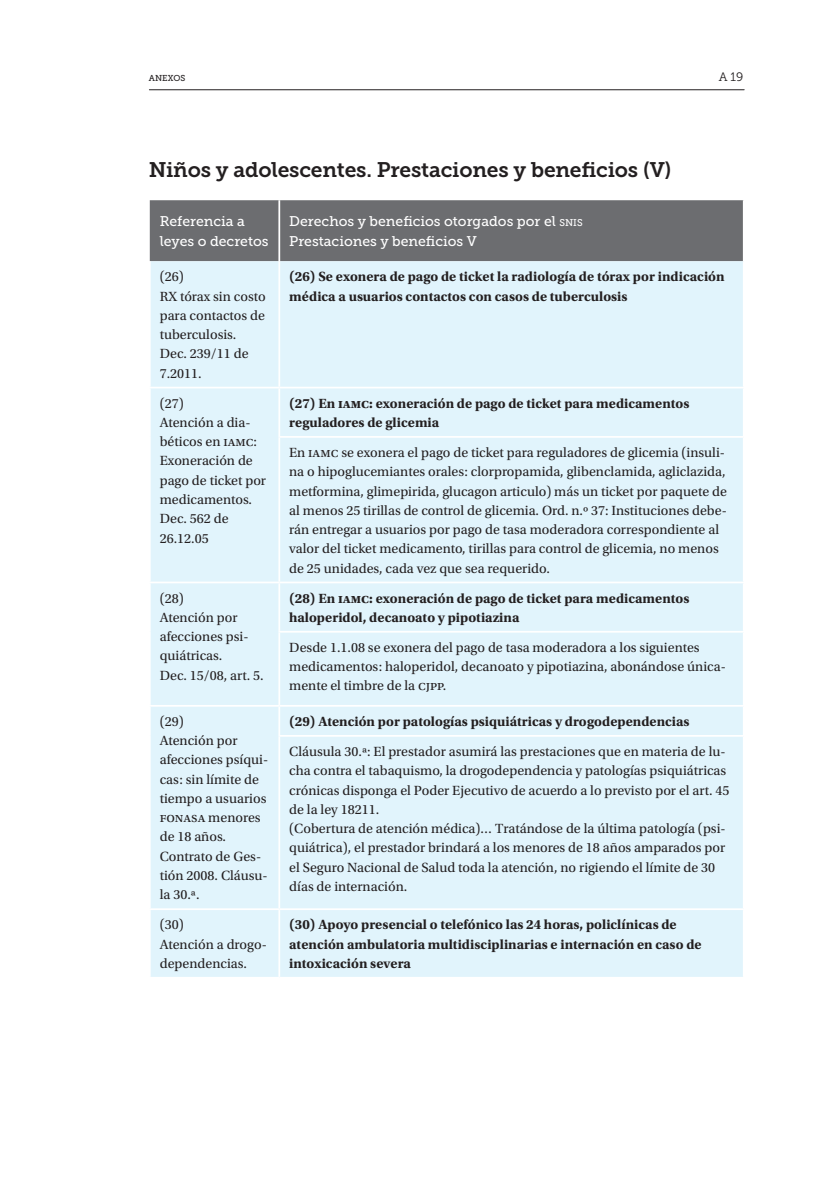
<style>
.page{position:relative;width:834px;height:1191px;background:#fff}
.page>*{position:absolute;margin:0;border:0;box-sizing:border-box;transform-origin:0 0}
.SUBTÍTULO_1{font:21px "Museo Slab 700";letter-spacing:-.01em;color:#231f20}
.TEXTO_CUADRO{font:14px/19.2px "Utopia Std";color:#231f20}
.TEXTO_CUADRO-2{font:700 14px/19.2px "Utopia Std";color:#231f20}
.TEXTO_CUADRO_CABEZAL{font:14px/19.2px "Museo Slab 500";color:#fff}
.t1{font:12.25px "Museo Slab 300";color:#231f20}
.t2{font:8.58px "Museo Slab 500";color:#231f20}
.s1{font-size:9.8px}
</style>
<div class="page">
<hr style="left:149px;top:89px;width:595px;height:1px;background:#231f20">
<div style="left:150px;top:200px;width:592px;height:61px;background:#6c6d70"></div>
<div style="left:151px;top:261px;width:591px;height:716px;background:#e1f4fc"></div>
<hr style="left:278px;top:200px;width:2px;height:61px;background:#fff">
<hr style="left:278px;top:261px;width:2px;height:126px;background:#fff">
<hr style="left:149px;top:387px;width:130px;height:1px;background:#fff">
<hr style="left:279px;top:387px;width:465px;height:1px;background:#fff">
<hr style="left:278px;top:388px;width:2px;height:48px;background:#fff">
<hr style="left:149px;top:581px;width:130px;height:2px;background:#fff">
<hr style="left:278px;top:583px;width:2px;height:48px;background:#fff">
<hr style="left:278px;top:631px;width:466px;height:1px;background:#fff">
<hr style="left:278px;top:632px;width:2px;height:73px;background:#fff">
<hr style="left:149px;top:705px;width:130px;height:1px;background:#fff">
<hr style="left:279px;top:705px;width:465px;height:1px;background:#fff">
<hr style="left:278px;top:706px;width:2px;height:29px;background:#fff">
<hr style="left:278px;top:735px;width:466px;height:1px;background:#fff">
<hr style="left:278px;top:736px;width:2px;height:172px;background:#fff">
<hr style="left:149px;top:908px;width:130px;height:2px;background:#fff">
<hr style="left:279px;top:908px;width:465px;height:2px;background:#fff">
<hr style="left:278px;top:910px;width:2px;height:67px;background:#fff">
<hr style="left:278px;top:436px;width:466px;height:2px;background:#fff">
<hr style="left:278px;top:438px;width:2px;height:143px;background:#fff">
<hr style="left:279px;top:581px;width:465px;height:2px;background:#fff">
<p class="t2" style="left:149px;top:73px;width:38px">ANEXOS</p>
<p class="t1" style="left:718px;top:70px;width:26px">A 19</p>
<p class="SUBTÍTULO_1" style="left:149px;top:158px;width:524px">Niños y adolescentes. Prestaciones y beneficios (V)</p>
<p class="TEXTO_CUADRO_CABEZAL" style="left:160px;top:212px;width:110px">Referencia a leyes o decretos</p>
<p class="TEXTO_CUADRO_CABEZAL" style="left:289px;top:212px;width:295px">Derechos y beneficios otorgados por el <span class="s1">SNIS</span></p>
<p class="TEXTO_CUADRO_CABEZAL" style="left:289px;top:231px;width:189px">Prestaciones y beneficios V</p>
<p class="TEXTO_CUADRO" style="left:160px;top:267px;width:25px">(26)</p>
<p class="TEXTO_CUADRO" style="left:160px;top:287px;width:107px;text-align:justify">RX tórax sin costo para contactos de tuberculosis.</p>
<p class="TEXTO_CUADRO" style="left:160px;top:344px;width:90px">Dec. 239/11 de<br>7.2011.</p>
<p class="TEXTO_CUADRO" style="left:160px;top:394px;width:25px">(27)</p>
<p class="TEXTO_CUADRO" style="left:160px;top:413px;width:108px">Atención a dia&shy;béticos en iamc:<br>Exoneración de pago de ticket por medicamentos.</p>
<p class="TEXTO_CUADRO" style="left:160px;top:509px;width:70px">Dec. 562 de<br>26.12.05</p>
<p class="TEXTO_CUADRO" style="left:160px;top:588px;width:25px">(28)</p>
<p class="TEXTO_CUADRO" style="left:160px;top:608px;width:90px">Atención por afecciones psi&shy;quiátricas.</p>
<p class="TEXTO_CUADRO" style="left:160px;top:665px;width:105px">Dec. 15/08, art. 5.</p>
<p class="TEXTO_CUADRO" style="left:160px;top:712px;width:25px">(29)</p>
<p class="TEXTO_CUADRO" style="left:160px;top:731px;width:110px">Atención por afecciones psíqui&shy;cas: sin límite de tiempo a usuarios fonasa menores de 18 años.</p>
<p class="TEXTO_CUADRO" style="left:160px;top:847px;width:109px">Contrato de Ges&shy;tión 2008. Cláusu&shy;la 30.ª.</p>
<p class="TEXTO_CUADRO" style="left:160px;top:915px;width:25px">(30)</p>
<p class="TEXTO_CUADRO" style="left:160px;top:934px;width:109px">Atención a drogo&shy;dependencias.</p>
<p class="TEXTO_CUADRO-2" style="left:289px;top:267px;width:437px">(26) Se exonera de pago de ticket la radiología de tórax por indicación médica a usuarios contactos con casos de tuberculosis</p>
<p class="TEXTO_CUADRO-2" style="left:289px;top:393px;width:401px">(27) En iamc: exoneración de pago de ticket para medicamentos reguladores de glicemia</p>
<p class="TEXTO_CUADRO" style="left:289px;top:443px;width:439px">En iamc se exonera el pago de ticket para reguladores de glicemia (insuli&shy;na o hipoglucemiantes orales: clorpropamida, glibenclamida, agliclazida, metformina, glimepirida, glucagon articulo) más un ticket por paquete de al menos 25 tirillas de control de glicemia. Ord. n.º 37: Instituciones debe&shy;rán entregar a usuarios por pago de tasa moderadora correspondiente al valor del ticket medicamento, tirillas para control de glicemia, no menos de 25 unidades, cada vez que sea requerido.</p>
<p class="TEXTO_CUADRO-2" style="left:289px;top:588px;width:401px">(28) En iamc: exoneración de pago de ticket para medicamentos haloperidol, decanoato y pipotiazina</p>
<p class="TEXTO_CUADRO" style="left:289px;top:638px;width:438px">Desde 1.1.08 se exonera del pago de tasa moderadora a los siguientes medicamentos: haloperidol, decanoato y pipotiazina, abonándose única&shy;mente el timbre de la cjpp.</p>
<p class="TEXTO_CUADRO-2" style="left:289px;top:712px;width:402px">(29) Atención por patologías psiquiátricas y drogodependencias</p>
<p class="TEXTO_CUADRO" style="left:289px;top:742px;width:441px">Cláusula 30.ª: El prestador asumirá las prestaciones que en materia de lu&shy;cha contra el tabaquismo, la drogodependencia y patologías psiquiátricas crónicas disponga el Poder Ejecutivo de acuerdo a lo previsto por el art. 45 de la ley 18211.</p>
<p class="TEXTO_CUADRO" style="left:289px;top:819px;width:438px">(Cobertura de atención médica)… Tratándose de la última patología (psi&shy;quiátrica), el prestador brindará a los menores de 18 años amparados por el Seguro Nacional de Salud toda la atención, no rigiendo el límite de 30 días de internación.</p>
<p class="TEXTO_CUADRO-2" style="left:289px;top:915px;width:414px">(30) Apoyo presencial o telefónico las 24 horas, policlínicas de atención ambulatoria multidisciplinarias e internación en caso de intoxicación severa</p>
</div>
